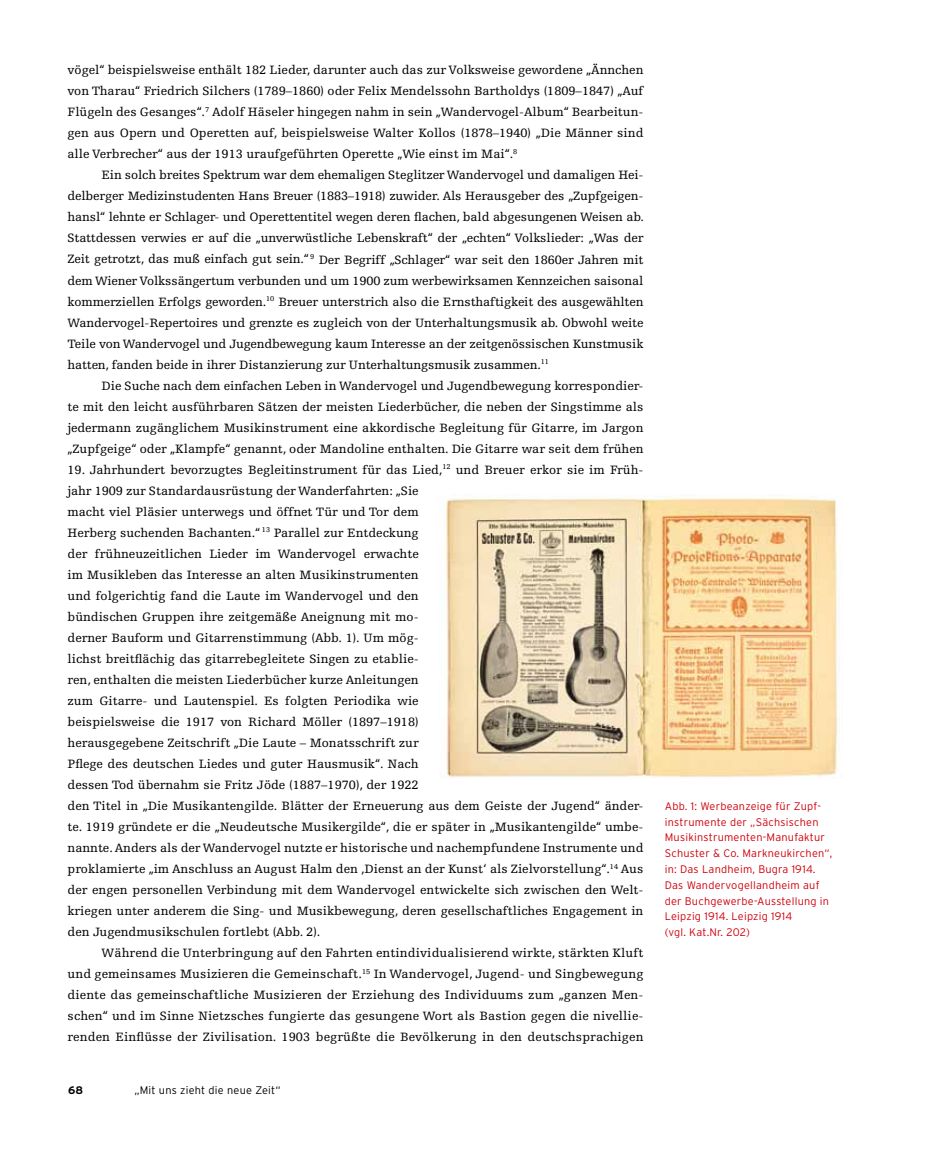
<style>
.page{position:relative;width:936px;height:1149px;background:#fff}
.page>*{position:absolute;margin:0;border:0;box-sizing:border-box;transform-origin:0 0}
.t1{font:12.75px/21px "Egyptienne F";color:#000;text-align:justify}
.t2{font:300 10.95px/15.8px "Interstate";letter-spacing:.02em;color:#d1000d}
.t3{font:300 10.95px "Interstate";letter-spacing:.02em;color:#000}
.t4{font:700 10.95px "Interstate";color:#000}
</style>
<div class="page">
<img style="left:443px;top:497px;width:395px;height:281px">
<p class="t1" style="left:68px;top:60px;width:577px">vögel“ beispielsweise enthält 182 Lieder, darunter auch das zur Volksweise gewordene „Ännchen von Tharau“ Friedrich Silchers (1789–1860) oder Felix Mendelssohn Bartholdys (1809–1847) „Auf Flügeln des Gesanges“.<sup>7</sup> Adolf Häseler hingegen nahm in sein „Wandervogel-Album“ Bearbeitun&shy;gen aus Opern und Operetten auf, beispielsweise Walter Kollos (1878–1940) „Die Männer sind alle Verbrecher“ aus der 1913 uraufgeführten Operette „Wie einst im Mai“.<sup>8</sup></p>
<p class="t1" style="left:67px;top:165px;width:578px;text-indent:34px">Ein solch breites Spektrum war dem ehemaligen Steglitzer Wandervogel und damaligen Hei&shy;delberger Medizinstudenten Hans Breuer (1883–1918) zuwider. Als Herausgeber des „Zupfgeigen&shy;hansl“ lehnte er Schlager- und Operettentitel wegen deren flachen, bald abgesungenen Weisen ab.<br>Stattdessen verwies er auf die „unverwüstliche Lebenskraft“ der „echten“ Volkslieder: „Was der Zeit getrotzt, das muß einfach gut sein.“ <sup>9</sup> Der Begriff „Schlager“ war seit den 1860er Jahren mit dem Wiener Volkssängertum verbunden und um 1900 zum werbewirksamen Kennzeichen saisonal kommerziellen Erfolgs geworden.<sup>10</sup> Breuer unterstrich also die Ernsthaftigkeit des ausgewählten Wandervogel-Repertoires und grenzte es zugleich von der Unterhaltungsmusik ab. Obwohl weite Teile von Wandervogel und Jugendbewegung kaum Interesse an der zeitgenössischen Kunstmusik hatten, fanden beide in ihrer Distanzierung zur Unterhaltungsmusik zusammen.<sup>11</sup></p>
<p class="t1" style="left:67px;top:375px;width:577px;text-indent:34px">Die Suche nach dem einfachen Leben in Wandervogel und Jugendbewegung korrespondier&shy;te mit den leicht ausführbaren Sätzen der meisten Liederbücher, die neben der Singstimme als jedermann zugänglichem Musikinstrument eine akkordische Begleitung für Gitarre, im Jargon „Zupfgeige“ oder „Klampfe“ genannt, oder Mandoline enthalten. Die Gitarre war seit dem frühen</p>
<p class="t1" style="left:67px;top:459px;width:577px;text-align:left">19. Jahrhundert bevorzugtes Begleitinstrument für das Lied,<sup>12</sup> und Breuer erkor sie im Früh&shy;jahr 1909 zur Standardausrüstung der Wanderfahrten: „Sie<br>macht viel Pläsier unterwegs und öffnet Tür und Tor dem<br>Herberg suchenden Bachanten.“ <sup>13</sup> Parallel zur Entdeckung<br>der frühneuzeitlichen Lieder im Wandervogel erwachte<br>im Musikleben das Interesse an alten Musikinstrumenten<br>und folgerichtig fand die Laute im Wandervogel und den<br>bündischen Gruppen ihre zeitgemäße Aneignung mit mo-<br>derner Bauform und Gitarrenstimmung (Abb. 1). Um mög-<br>lichst breitflächig das gitarrebegleitete Singen zu etablie-<br>ren, enthalten die meisten Liederbücher kurze Anleitungen<br>zum Gitarre- und Lautenspiel. Es folgten Periodika wie<br>beispielsweise die 1917 von Richard Möller (1897–1918)<br>herausgegebene Zeitschrift „Die Laute – Monatsschrift zur<br>Pflege des deutschen Liedes und guter Hausmusik“. Nach<br>dessen Tod übernahm sie Fritz Jöde (1887–1970), der 1922<br>den Titel in „Die Musikantengilde. Blätter der Erneuerung aus dem Geiste der Jugend“ änder&shy;te. 1919 gründete er die „Neudeutsche Musikergilde“, die er später in „Musikantengilde“ umbe&shy;nannte. Anders als der Wandervogel nutzte er historische und nachempfundene Instrumente und proklamierte „im Anschluss an August Halm den ‚Dienst an der Kunst‘ als Zielvorstellung“.<sup>14</sup> Aus der engen personellen Verbindung mit dem Wandervogel entwickelte sich zwischen den Welt&shy;kriegen unter anderem die Sing- und Musikbewegung, deren gesellschaftliches Engagement in den Jugendmusikschulen fortlebt (Abb. 2).</p>
<p class="t1" style="left:67px;top:942px;width:577px;text-indent:34px">Während die Unterbringung auf den Fahrten entindividualisierend wirkte, stärkten Kluft und gemeinsames Musizieren die Gemeinschaft.<sup>15</sup> In Wandervogel, Jugend- und Singbewegung diente das gemeinschaftliche Musizieren der Erziehung des Individuums zum „ganzen Men&shy;schen“ und im Sinne Nietzsches fungierte das gesungene Wort als Bastion gegen die nivellie&shy;renden Einflüsse der Zivilisation. 1903 begrüßte die Bevölkerung in den deutschsprachigen</p>
<p class="t4" style="left:68px;top:1083px;width:17px">68</p>
<p class="t3" style="left:134px;top:1083px;width:148px">„Mit uns zieht die neue Zeit“</p>
<p class="t2" style="left:664px;top:797px;width:169px">Abb. 1: Werbeanzeige für Zupf&shy;instrumente der „Sächsischen<br>Musikinstrumenten-Manufaktur<br>Schuster &amp; Co. Markneukirchen“, in: Das Landheim, Bugra 1914.<br>Das Wandervogellandheim auf der Buchgewerbe-Ausstellung in<br>Leipzig 1914. Leipzig 1914<br>(vgl. Kat.Nr. 202)</p>
</div>
